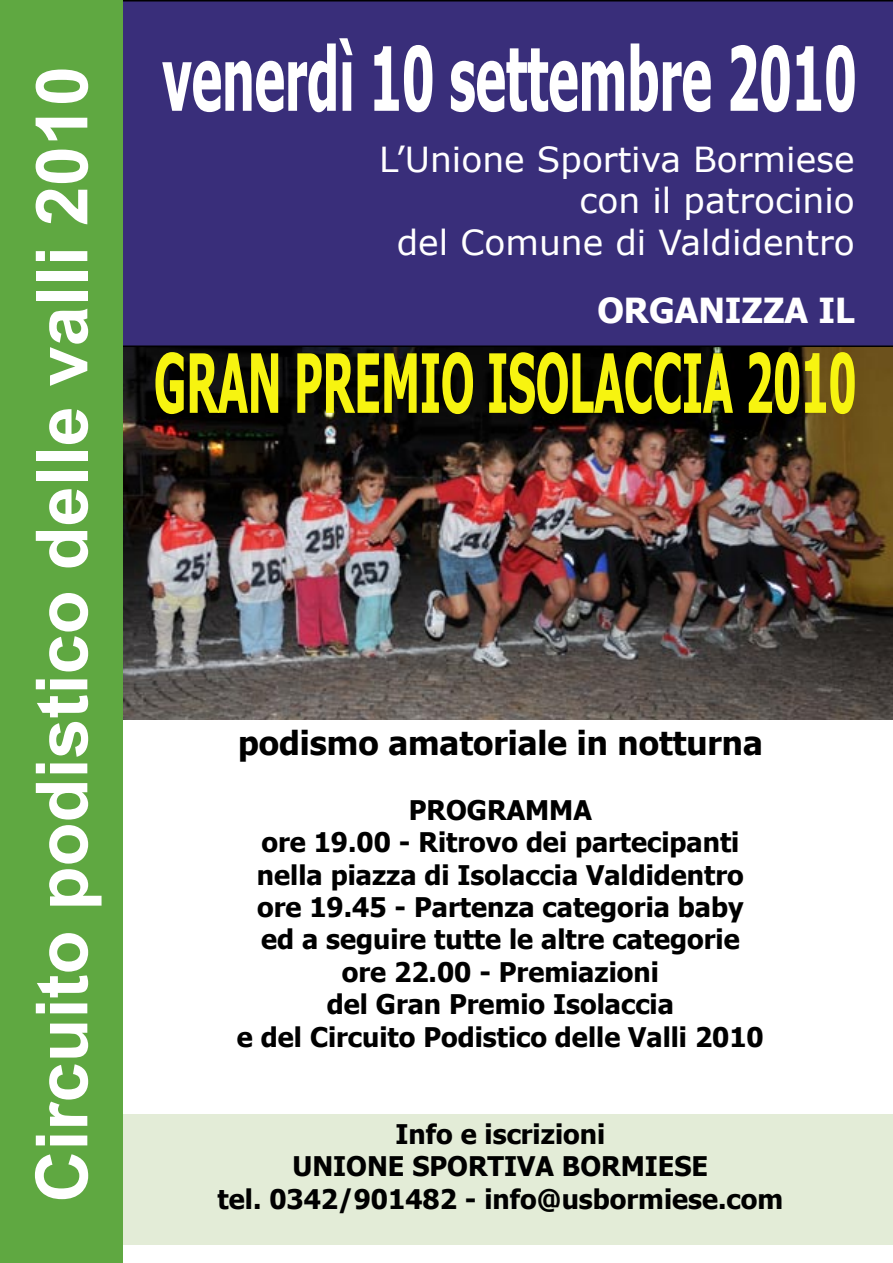
<style>
.page{position:relative;width:893px;height:1263px;background:#fff}
.page>*{position:absolute;margin:0;border:0;box-sizing:border-box;transform-origin:0 0}
.t1{font:700 72px "Arial";color:#fff}
.t2{font:34.5px "Verdana";color:#fff}
.t3{font:700 34.5px "Tahoma";color:#fff}
.t4{font:700 33px "Tahoma";color:#000}
.t5{font:700 27px "Tahoma";color:#000}
</style>
<div class="page">
<img style="left:122px;top:347px;width:771px;height:372px">
<div style="left:0;top:1114px;width:893px;height:130px;background:#e3ecd7"></div>
<div style="left:122px;top:0;width:771px;height:347px;background:#392e7a"></div>
<div style="left:0;top:0;width:122px;height:1263px;background:#5fa841"></div>
<svg style="left:162px;top:38px;width:693px;height:74px;fill:#392e7a"></svg>
<svg style="left:155px;top:352px;width:700px;height:62px;background:#7d7b0b"></svg>
<p class="t1" style="left:15px;top:1202px;width:1138px;rotate:-90deg">Circuito podistico delle valli 2010</p>
<p class="t2" style="left:379px;top:137px;width:477px">L’Unione Sportiva Bormiese</p>
<p class="t2" style="left:580px;top:179px;width:277px">con il patrocinio</p>
<p class="t2" style="left:397px;top:220px;width:459px">del Comune di Valdidentro</p>
<p class="t3" style="left:597px;top:286px;width:259px">ORGANIZZA IL</p>
<p class="t4" style="left:238px;top:720px;width:526px">podismo amatoriale in notturna</p>
<p class="t5" style="left:409px;top:791px;width:185px">PROGRAMMA</p>
<p class="t5" style="left:261px;top:823px;width:480px">ore 19.00 - Ritrovo dei partecipanti</p>
<p class="t5" style="left:257px;top:856px;width:488px">nella piazza di Isolaccia Valdidentro</p>
<p class="t5" style="left:257px;top:888px;width:488px">ore 19.45 - Partenza categoria baby</p>
<p class="t5" style="left:261px;top:921px;width:480px">ed a seguire tutte le altre categorie</p>
<p class="t5" style="left:342px;top:953px;width:319px">ore 22.00 - Premiazioni</p>
<p class="t5" style="left:327px;top:985px;width:348px">del Gran Premio Isolaccia</p>
<p class="t5" style="left:237px;top:1018px;width:528px">e del Circuito Podistico delle Valli 2010</p>
<p class="t5" style="left:395px;top:1115px;width:211px">Info e iscrizioni</p>
<p class="t5" style="left:292px;top:1147px;width:417px">UNIONE SPORTIVA BORMIESE</p>
<p class="t5" style="left:218px;top:1180px;width:567px">tel. 0342/901482 - info@usbormiese.com</p>
</div>
